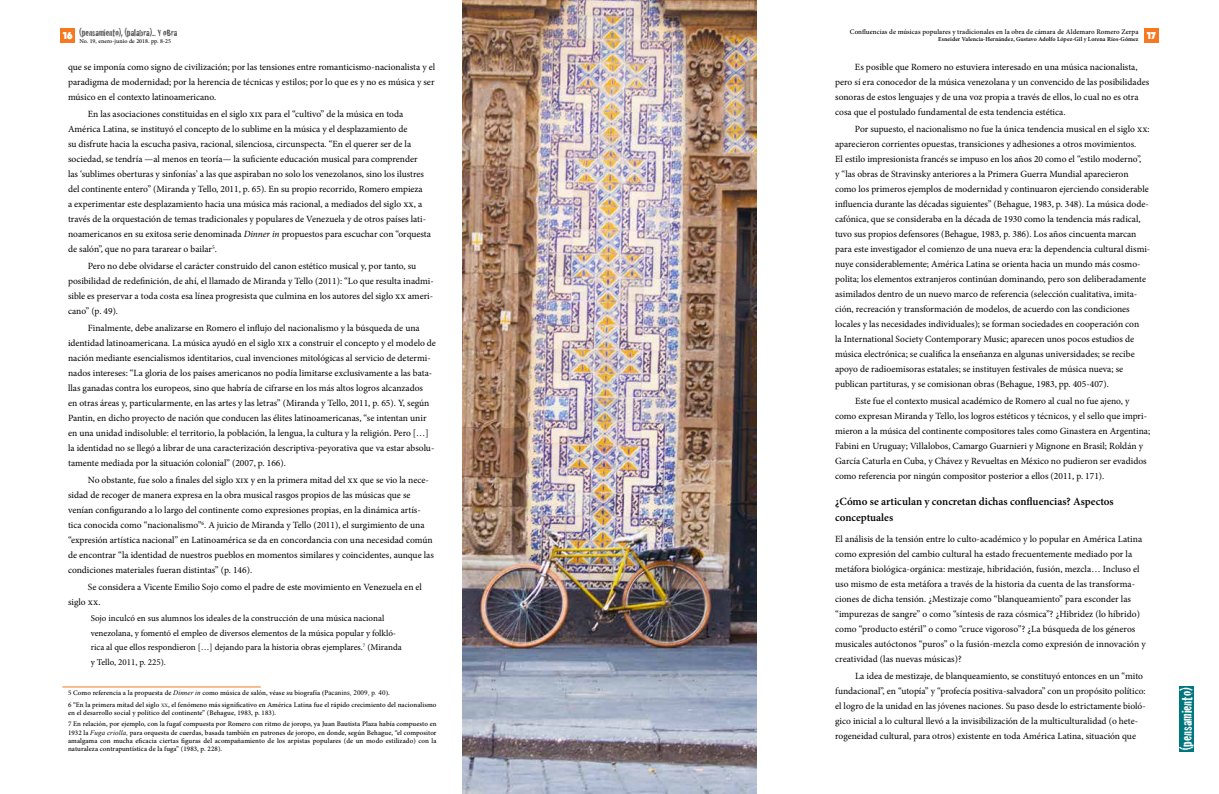
<style>
.page{position:relative;width:1219px;height:794px;background:#fff}
.page>*{position:absolute;margin:0;border:0;box-sizing:border-box;transform-origin:0 0}
.t1{font:15px "Cracked";color:#fff}
.t2{font:600 11px/16px "Minion Pro";color:#000}
.t3{font:10px "Cracked";color:#58595b}
.t4{font:800 10px "DOCK11";color:#fff}
.t5{font:9.5px/15px "Minion Pro";color:#000}
.t6{font:9px/14.5px "Minion Pro";color:#000}
.t7{font:500 7px/11.2px "Minion Pro";letter-spacing:.01em;color:#000}
.t8{font:600 6px "Minion Pro";letter-spacing:.01em;color:#000}
.t9{font:500 6px "Minion Pro";letter-spacing:.01em;color:#000}
.s1{font-family:"DOCK11";font-weight:800;color:#fff}
.s2{font-style:italic}
.s3{font-family:"Times New Roman";font-weight:400;font-style:italic}
.s4{font-family:"Times New Roman";font-weight:400}
.s5{font-family:"Times New Roman";font-weight:400;font-size:4.9px}
</style>
<div class="page">
<div style="left:1144px;top:28px;width:14px;height:14px;background:#f47920"></div>
<div style="left:1179px;top:686px;width:14px;height:65px;background:#00767e"></div>
<div style="left:61px;top:28px;width:14px;height:14px;background:#f47920"></div>
<hr style="left:62px;top:686px;width:199px;height:1px;background:#f47920">
<img style="left:463px;top:0;width:294px;height:794px">
<p class="t3" style="left:63px;top:25px;width:116px"><span class="s1">16</span> (pensamiento), (palabra)... Y oBra</p>
<p class="t9" style="left:79px;top:37px;width:93px">No. 19, enero-junio de 2018. pp. 8-25</p>
<p class="t5" style="left:68px;top:59px;width:369px;text-align:justify">que se imponía como signo de civilización; por las tensiones entre romanticismo-nacionalista y el paradigma de modernidad; por la herencia de técnicas y estilos; por lo que es y no es música y ser músico en el contexto latinoamericano.</p>
<p class="t5" style="left:68px;top:106px;width:365px;text-indent:20px">En las asociaciones constituidas en el siglo xix para el “cultivo” de la música en toda América Latina, se instituyó el concepto de lo sublime en la música y el desplazamiento de<br>su disfrute hacia la escucha pasiva, racional, silenciosa, circunspecta. “En el querer ser de la sociedad, se tendría —al menos en teoría— la suficiente educación musical para comprender<br>las ‘sublimes oberturas y sinfonías’ a las que aspiraban no solo los venezolanos, sino los ilustres del continente entero” (Miranda y Tello, 2011, p. 65). En su propio recorrido, Romero empieza<br>a experimentar este desplazamiento hacia una música más racional, a mediados del siglo xx, a través de la orquestación de temas tradicionales y populares de Venezuela y de otros países lati&shy;noamericanos en su exitosa serie denominada <span class="s2">Dinner in</span> propuestos para escuchar con “orquesta de salón”, que no para tararear o bailar<sup>5</sup>.</p>
<p class="t5" style="left:68px;top:258px;width:367px;text-indent:20px">Pero no debe olvidarse el carácter construido del canon estético musical y, por tanto, su posibilidad de redefinición, de ahí, el llamado de Miranda y Tello (2011): “Lo que resulta inadmi&shy;sible es preservar a toda costa esa línea progresista que culmina en los autores del siglo xx ameri&shy;cano” (p. 49).</p>
<p class="t5" style="left:68px;top:320px;width:369px;text-indent:20px">Finalmente, debe analizarse en Romero el influjo del nacionalismo y la búsqueda de una identidad latinoamericana. La música ayudó en el siglo xix a construir el concepto y el modelo de nación mediante esencialismos identitarios, cual invenciones mitológicas al servicio de determi&shy;nados intereses: “La gloria de los países americanos no podía limitarse exclusivamente a las bata&shy;llas ganadas contra los europeos, sino que habría de cifrarse en los más altos logros alcanzados<br>en otras áreas y, particularmente, en las artes y las letras” (Miranda y Tello, 2011, p. 65). Y, según Pantin, en dicho proyecto de nación que conducen las élites latinoamericanas, “se intentan unir en una unidad indisoluble: el territorio, la población, la lengua, la cultura y la religión. Pero […] la identidad no se llegó a librar de una caracterización descriptiva-peyorativa que va estar absolu&shy;tamente mediada por la situación colonial” (2007, p. 166).</p>
<p class="t5" style="left:68px;top:472px;width:367px;text-indent:20px">No obstante, fue solo a finales del siglo xix y en la primera mitad del xx que se vio la nece&shy;sidad de recoger de manera expresa en la obra musical rasgos propios de las músicas que se venían configurando a lo largo del continente como expresiones propias, en la dinámica artís&shy;tica conocida como “nacionalismo”<sup>6</sup>. A juicio de Miranda y Tello (2011), el surgimiento de una “expresión artística nacional” en Latinoamérica se da en concordancia con una necesidad común de encontrar “la identidad de nuestros pueblos en momentos similares y coincidentes, aunque las condiciones materiales fueran distintas” (p. 146).</p>
<p class="t5" style="left:68px;top:579px;width:355px;text-indent:20px">Se considera a Vicente Emilio Sojo como el padre de este movimiento en Venezuela en el siglo xx.</p>
<p class="t6" style="left:91px;top:611px;width:312px">Sojo inculcó en sus alumnos los ideales de la construcción de una música nacional venezolana, y fomentó el empleo de diversos elementos de la música popular y folkló&shy;rica al que ellos respondieron […] dejando para la historia obras ejemplares.<sup>7</sup> (Miranda y Tello, 2011, p. 225).</p>
<p class="t7" style="left:68px;top:687px;width:370px">5 Como referencia a la propuesta de <span class="s3">Dinner in</span> como música de salón, véase su biografía <span class="s4">(Pacanins, 2009, p. 40)</span>.<br>6 “En la primera mitad del siglo <span class="s5">xx</span>, el fenómeno más significativo en América Latina fue el rápido crecimiento del nacionalismo</p>
<p class="t7" style="left:68px;top:707px;width:370px">en el desarrollo social y político del continente” (Behague, 1983, p. 183).<br>7 En relación, por ejemplo, con la fugaf compuesta por Romero con ritmo de joropo, ya Juan Bautista Plaza había compuesto en</p>
<p class="t7" style="left:68px;top:728px;width:370px;line-height:8.4px;text-align:justify">1932 la <span class="s3">Fuga criolla,</span> para orquesta de cuerdas, basada también en patrones de joropo, en donde, según Behague, “el compositor amalgama con mucha eficacia ciertas figuras del acompañamiento de los arpistas populares (de un modo estilizado) con la naturaleza contrapuntística de la fuga” (1983, p. 228).</p>
<p class="t7" style="left:850px;top:26px;width:290px">Confluencias de músicas populares y tradicionales en la obra de cámara de Aldemaro Romero Zerpa</p>
<p class="t8" style="left:938px;top:35px;width:202px">Esneider Valencia-Hernández, Gustavo Adolfo López-Gil y Lorena Ríos-Gómez</p>
<p class="t4" style="left:1146px;top:31px;width:11px">17</p>
<p class="t5" style="left:835px;top:59px;width:316px;text-indent:20px">Es posible que Romero no estuviera interesado en una música nacionalista, pero sí era conocedor de la música venezolana y un convencido de las posibilidades sonoras de estos lenguajes y de una voz propia a través de ellos, lo cual no es otra cosa que el postulado fundamental de esta tendencia estética.</p>
<p class="t5" style="left:835px;top:121px;width:317px;text-indent:20px">Por supuesto, el nacionalismo no fue la única tendencia musical en el siglo xx: aparecieron corrientes opuestas, transiciones y adhesiones a otros movimientos.<br>El estilo impresionista francés se impuso en los años 20 como el “estilo moderno”,<br>y “las obras de Stravinsky anteriores a la Primera Guerra Mundial aparecieron como los primeros ejemplos de modernidad y continuaron ejerciendo considerable influencia durante las décadas siguientes” (Behague, 1983, p. 348). La música dode&shy;cafónica, que se consideraba en la década de 1930 como la tendencia más radical, tuvo sus propios defensores (Behague, 1983, p. 386). Los años cincuenta marcan para este investigador el comienzo de una nueva era: la dependencia cultural dismi&shy;nuye considerablemente; América Latina se orienta hacia un mundo más cosmo&shy;polita; los elementos extranjeros continúan dominando, pero son deliberadamente asimilados dentro de un nuevo marco de referencia (selección cualitativa, imita&shy;ción, recreación y transformación de modelos, de acuerdo con las condiciones locales y las necesidades individuales); se forman sociedades en cooperación con<br>la International Society Contemporary Music; aparecen unos pocos estudios de música electrónica; se cualifica la enseñanza en algunas universidades; se recibe apoyo de radioemisoras estatales; se instituyen festivales de música nueva; se publican partituras, y se comisionan obras (Behague, 1983, pp. 405-407).</p>
<p class="t5" style="left:835px;top:393px;width:317px;text-indent:20px">Este fue el contexto musical académico de Romero al cual no fue ajeno, y como expresan Miranda y Tello, los logros estéticos y técnicos, y el sello que impri&shy;mieron a la música del continente compositores tales como Ginastera en Argentina; Fabini en Uruguay; Villalobos, Camargo Guarnieri y Mignone en Brasil; Roldán y García Caturla en Cuba, y Chávez y Revueltas en México no pudieron ser evadidos como referencia por ningún compositor posterior a ellos (2011, p. 171).</p>
<p class="t2" style="left:835px;top:494px;width:280px">¿Cómo se articulan y concretan dichas confluencias? Aspectos conceptuales</p>
<p class="t5" style="left:835px;top:531px;width:312px">El análisis de la tensión entre lo culto-académico y lo popular en América Latina como expresión del cambio cultural ha estado frecuentemente mediado por la metáfora biológica-orgánica: mestizaje, hibridación, fusión, mezcla… Incluso el uso mismo de esta metáfora a través de la historia da cuenta de las transforma&shy;ciones de dicha tensión. ¿Mestizaje como “blanqueamiento” para esconder las “impurezas de sangre” o como “síntesis de raza cósmica”? ¿Hibridez (lo híbrido) como “producto estéril” o como “cruce vigoroso”? ¿La búsqueda de los géneros musicales autóctonos “puros” o la fusión-mezcla como expresión de innovación y creatividad (las nuevas músicas)?</p>
<p class="t5" style="left:835px;top:668px;width:312px;text-indent:20px">La idea de mestizaje, de blanqueamiento, se constituyó entonces en un “mito fundacional”, en “utopía” y “profecía positiva-salvadora” con un propósito político: el logro de la unidad en las jóvenes naciones. Su paso desde lo estrictamente bioló&shy;gico inicial a lo cultural llevó a la invisibilización de la multiculturalidad (o hete&shy;rogeneidad cultural, para otros) existente en toda América Latina, situación que</p>
<h1 class="t1" style="left:1175px;top:750px;width:64px;rotate:-90deg">(pensamiento)</h1>
</div>
